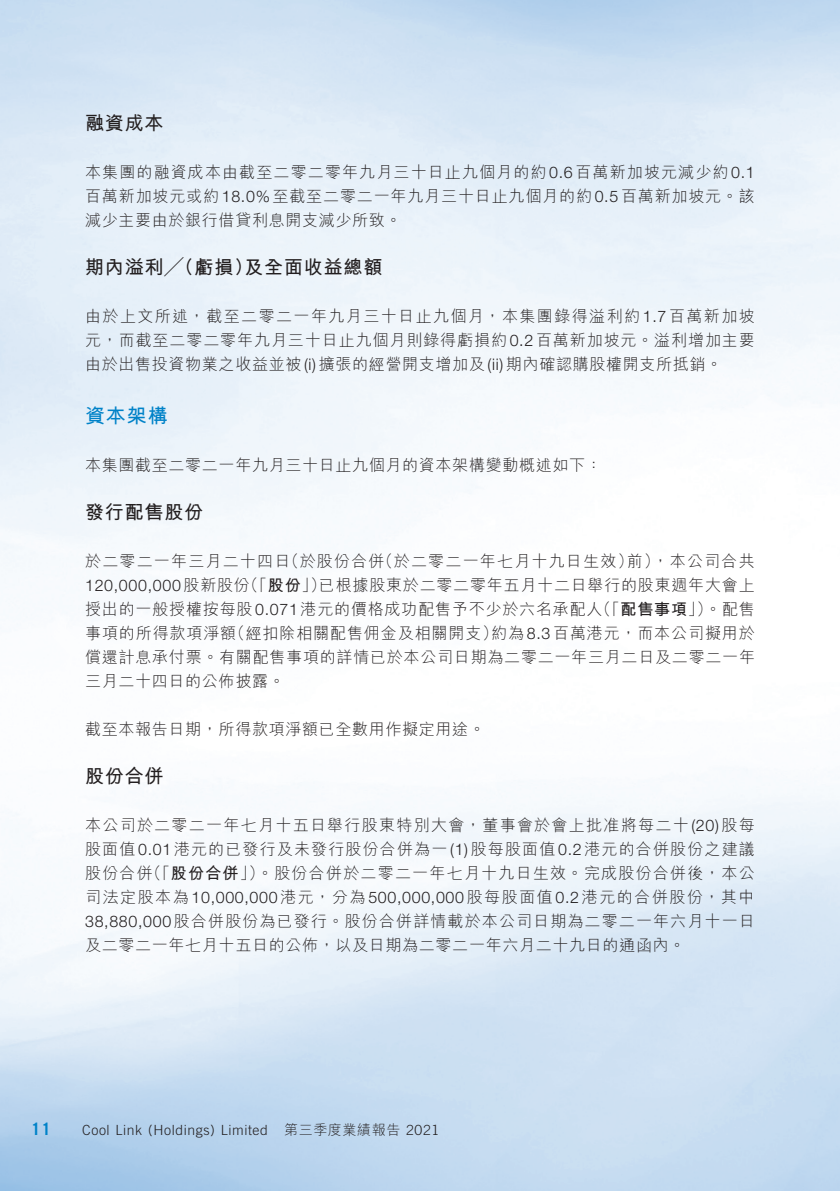
<style>
.page{position:relative;width:840px;height:1191px;background:#fff}
.page>*{position:absolute;margin:0;border:0;box-sizing:border-box;transform-origin:0 0}
.t1{font:700 20px "M Hei HK";color:#0082c8}
.t2{font:700 19px "M Hei HK";letter-spacing:.04em;color:#231f20}
.t3{font:700 17px "Trade Gothic";color:#0082c8}
.t4{font:300 16px/24px "M Hei HK";letter-spacing:.05em;color:#231f20;text-align:justify}
.t5{font:300 16px/24px "M Hei HK";letter-spacing:.075em;color:#231f20;text-align:right}
.t6{font:300 16px/24px "M Hei HK";letter-spacing:.07em;color:#231f20}
.t7{font:300 16px "Helvetica Neue LT Std";letter-spacing:.04em;color:#231f20}
.t8{font:300 14px "Trade Gothic";letter-spacing:.04em;color:#231f20}
.t9{font:300 14px "M Hei HK";letter-spacing:.04em;color:#231f20}
.s1{font-family:"Helvetica Neue LT Std"}
.s2{font-weight:700}
.s3{font-family:"M Hei HK"}
.s4{font-family:"Trade Gothic"}
</style>
<div class="page">
<p class="t2" style="left:85px;top:110px;width:80px">融資成本</p>
<p class="t4" style="left:85px;top:160px;width:670px">本集團的融資成本由截至二零二零年九月三十日止九個月的約<span class="s1">0.6</span>百萬新加坡元減少約<span class="s1">0.1</span>百萬新加坡元或約<span class="s1">18.0%</span>至截至二零二一年九月三十日止九個月的約<span class="s1">0.5</span> 百萬新加坡元。該減少主要由於銀行借貸利息開支減少所致。</p>
<p class="t2" style="left:244px;top:254px;width:139px">及全面收益總額</p>
<p class="t2" style="left:85px;top:254px;width:169px">期內溢利╱（虧損）</p>
<p class="t4" style="left:85px;top:304px;width:670px">由於上文所述，截至二零二一年九月三十日止九個月，本集團錄得溢利約<span class="s1">1.7</span>百萬新加坡元，而截至二零二零年九月三十日止九個月則錄得虧損約<span class="s1">0.2</span>百萬新加坡元。溢利增加主要由於出售投資物業之收益並被 <span class="s1">)i(</span> 擴張的經營開支增加及 <span class="s1">)i i(</span> 期內確認購股權開支所抵銷。</p>
<p class="t1" style="left:85px;top:400px;width:84px">資本架構</p>
<p class="t4" style="left:85px;top:452px;width:518px">本集團截至二零二一年九月三十日止九個月的資本架構變動概述如下：</p>
<p class="t2" style="left:85px;top:498px;width:119px">發行配售股份</p>
<p class="t5" style="left:377px;top:548px;width:379px">（於二零二一年七月十九日生效 前） ，） 本公司合共</p>
<p class="t4" style="left:283px;top:548px;width:103px">（於股份合併</p>
<p class="t5" style="left:85px;top:548px;width:207px">於二零二一年三月二十四日</p>
<p class="t4" style="left:242px;top:572px;width:85px">（「<span class="s2">股份</span>」）</p>
<p class="t4" style="left:319px;top:572px;width:437px">已根據股東於二零二零年五月十二日舉行的股東週年大會上</p>
<p class="t7" style="left:85px;top:575px;width:166px">120,000,000<span class="s3">股新股份</span></p>
<p class="t4" style="left:595px;top:596px;width:161px">（「<span class="s2">配售事項</span>」）。配售</p>
<p class="t4" style="left:491px;top:596px;width:265px;text-indent:-406px">授出的一般授權按每股<span class="s1">0.071</span> 港元的價格成功配售予不少於六名承配人<br>約為<span class="s1">8.3</span> 百萬港元，而本公司擬用於</p>
<p class="t4" style="left:229px;top:620px;width:270px">（經扣除相關配售佣金及相關開支）</p>
<p class="t4" style="left:85px;top:620px;width:671px;text-align:left">事項的所得款項淨額<br>償還計息承付票。有關配售事項的詳情已於本公司日期為二零二一年三月二日及二零二一年三月二十四日的公佈披露。</p>
<p class="t4" style="left:85px;top:716px;width:401px">截至本報告日期，所得款項淨額已全數用作擬定用途。</p>
<p class="t2" style="left:85px;top:762px;width:80px">股份合併</p>
<p class="t5" style="left:85px;top:812px;width:670px">本公司於二零二一年七月十五日舉行股東特別大會，董事會於會上批准將每二十<span class="s1">(20)</span>股每股面值<span class="s1">0.01</span>港元的已發行及未發行股份合併為一 <span class="s1">)1(</span> 股每股面值<span class="s1">0.2</span>港元的合併股份之建議（「<span class="s2">股份合併</span>」）。股份合併於二零二一年七月十九日生效。完成股份合併後，本公</p>
<p class="t6" style="left:85px;top:860px;width:670px">股份合併<br>司法定股本為<span class="s1">10,000,000</span>港元，分為<span class="s1">500,000,000</span>股每股面值<span class="s1">0.2</span>港元的合併股份，其中<span class="s1">38,880,000</span>股合併股份為已發行。股份合併詳情載於本公司日期為二零二一年六月十一日及二零二一年七月十五日的公佈，以及日期為二零二一年六月二十九日的通函內。</p>
<p class="t3" style="left:31px;top:1118px;width:21px">11</p>
<p class="t8" style="left:82px;top:1121px;width:187px">Cool Link (Holdings) Limited</p>
<p class="t9" style="left:284px;top:1120px;width:156px">第三季度業績報告 <span class="s4">2021</span></p>
<p class="t8" style="left:284px;top:1121px;width:186px">Third Quarterly Report 2021</p>
</div>
